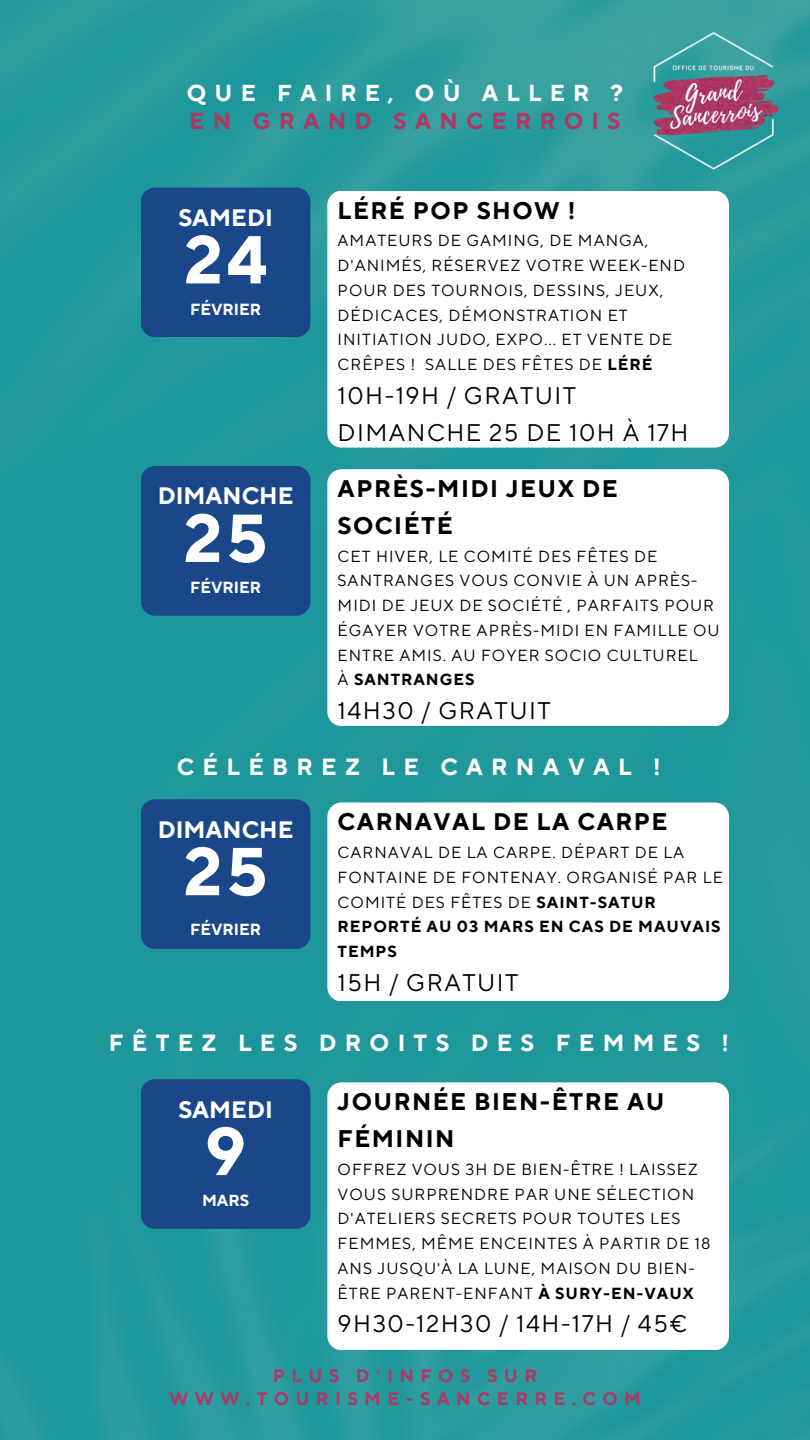
<style>
.page{position:relative;width:810px;height:1440px;background:#fff}
.page>*{position:absolute;margin:0;border:0;box-sizing:border-box;transform-origin:0 0}
.t1{font:700 67.6px "TT Norms Pro";color:#fff}
.t2{font:24px "TT Norms Pro";letter-spacing:.06em;color:#000}
.t3{font:700 24px/36.8px "TT Norms Pro";letter-spacing:.06em;color:#000}
.t4{font:700 23.7px "TT Norms Pro";color:#fff}
.t5{font:700 23.3px "TT Norms Pro";letter-spacing:.355em;color:#fffcfd}
.t6{font:700 23px/28.5px "TT Norms Pro";letter-spacing:.355em;color:#fff}
.t7{font:700 18px/22.5px "TT Norms Pro";letter-spacing:.355em;color:#ac3964;text-align:center}
.t8{font:16px/24.8px "TT Norms Pro";letter-spacing:.06em;color:#000}
.t9{font:700 16px/24.8px "TT Norms Pro";letter-spacing:.06em;color:#000}
.t10{font:700 16px "TT Norms Pro";color:#fff}
.s1{color:#ac3964}
.s2{font-weight:700}
</style>
<div class="page">
<img style="left:0;top:0;width:810px;height:1440px">
<div style="left:141px;top:799px;width:169px;height:150px;background:#1a4789;border-radius:14px"></div>
<div style="left:327px;top:802px;width:402px;height:199px;background:#fff;border-radius:14px"></div>
<div style="left:141px;top:466px;width:169px;height:150px;background:#1a4789;border-radius:14px"></div>
<div style="left:327px;top:469px;width:402px;height:257px;background:#fff;border-radius:14px"></div>
<img style="left:640px;top:27px;width:147px;height:148px">
<div style="left:141px;top:1079px;width:169px;height:150px;background:#1a4789;border-radius:14px"></div>
<div style="left:327px;top:1082px;width:402px;height:268px;background:#fff;border-radius:14px"></div>
<div style="left:141px;top:188px;width:169px;height:149px;background:#1a4789;border-radius:14px"></div>
<div style="left:327px;top:191px;width:402px;height:257px;background:#fff;border-radius:14px"></div>
<p class="t6" style="left:187px;top:79px;width:438px">QUE FAIRE, OÙ ALLER ?<br><span class="s1">EN GRAND SANCERROIS</span></p>
<h1 class="t4" style="left:178px;top:203px;width:96px">SAMEDI</h1>
<h1 class="t1" style="left:184px;top:219px;width:84px">24</h1>
<p class="t10" style="left:190px;top:299px;width:72px">FÉVRIER</p>
<h3 class="t3" style="left:338px;top:193px;width:239px">LÉRÉ POP SHOW !</h3>
<p class="t8" style="left:338px;top:229px;width:349px">AMATEURS DE GAMING, DE MANGA,<br>D'ANIMÉS, RÉSERVEZ VOTRE WEEK-END<br>POUR DES TOURNOIS, DESSINS, JEUX,<br>DÉDICACES, DÉMONSTRATION ET<br>INITIATION JUDO, EXPO... ET VENTE DE<br>CRÊPES ! SALLE DES FÊTES DE <span class="s2">LÉRÉ</span></p>
<p class="t2" style="left:338px;top:381px;width:240px">10H-19H / GRATUIT</p>
<p class="t2" style="left:338px;top:418px;width:352px">DIMANCHE 25 DE 10H À 17H</p>
<p class="t3" style="left:338px;top:471px;width:281px">APRÈS-MIDI JEUX DE<br>SOCIÉTÉ</p>
<h3 class="t8" style="left:338px;top:544px;width:384px">CET HIVER, LE COMITÉ DES FÊTES DE<br>SANTRANGES VOUS CONVIE À UN APRÈS-<br>MIDI DE JEUX DE SOCIÉTÉ , PARFAITS POUR<br>ÉGAYER VOTRE APRÈS-MIDI EN FAMILLE OU<br>ENTRE AMIS. AU FOYER SOCIO CULTUREL<br>À <span class="s2">SANTRANGES</span></h3>
<p class="t2" style="left:338px;top:696px;width:215px">14H30 / GRATUIT</p>
<p class="t5" style="left:177px;top:752px;width:485px">CÉLÉBREZ LE CARNAVAL !</p>
<p class="t4" style="left:158px;top:482px;width:137px">DIMANCHE</p>
<p class="t1" style="left:184px;top:498px;width:85px">25</p>
<h1 class="t10" style="left:190px;top:578px;width:72px">FÉVRIER</h1>
<p class="t4" style="left:158px;top:815px;width:137px">DIMANCHE</p>
<h1 class="t1" style="left:184px;top:831px;width:85px">25</h1>
<h1 class="t10" style="left:190px;top:920px;width:72px">FÉVRIER</h1>
<p class="t3" style="left:338px;top:805px;width:331px">CARNAVAL DE LA CARPE</p>
<h3 class="t8" style="left:338px;top:841px;width:387px">CARNAVAL DE LA CARPE. DÉPART DE LA<br>FONTAINE DE FONTENAY. ORGANISÉ PAR LE<br>COMITÉ DES FÊTES DE <span class="s2">SAINT-SATUR</span></h3>
<p class="t9" style="left:338px;top:915px;width:385px">REPORTÉ AU 03 MARS EN CAS DE MAUVAIS<br>TEMPS</p>
<p class="t2" style="left:338px;top:968px;width:182px">15H / GRATUIT</p>
<h1 class="t5" style="left:109px;top:1029px;width:622px">FÊTEZ LES DROITS DES FEMMES !</h1>
<p class="t3" style="left:338px;top:1084px;width:328px">JOURNÉE BIEN-ÊTRE AU<br>FÉMININ</p>
<p class="t8" style="left:338px;top:1157px;width:374px">OFFREZ VOUS 3H DE BIEN-ÊTRE ! LAISSEZ VOUS SURPRENDRE PAR UNE SÉLECTION D'ATELIERS SECRETS POUR TOUTES LES FEMMES, MÊME ENCEINTES À PARTIR DE 18<br>ANS JUSQU'À LA LUNE, MAISON DU BIEN-ÊTRE PARENT-ENFANT <span class="s2">À SURY-EN-VAUX</span></p>
<p class="t2" style="left:338px;top:1310px;width:351px">9H30-12H30 / 14H-17H / 45€</p>
<p class="t7" style="left:169px;top:1366px;width:473px">PLUS D’INFOS SUR<br>WWW.TOURISME-SANCERRE.COM</p>
<h1 class="t4" style="left:178px;top:1095px;width:96px">SAMEDI</h1>
<p class="t1" style="left:205px;top:1111px;width:43px">9</p>
<h3 class="t10" style="left:202px;top:1191px;width:49px">MARS</h3>
</div>
